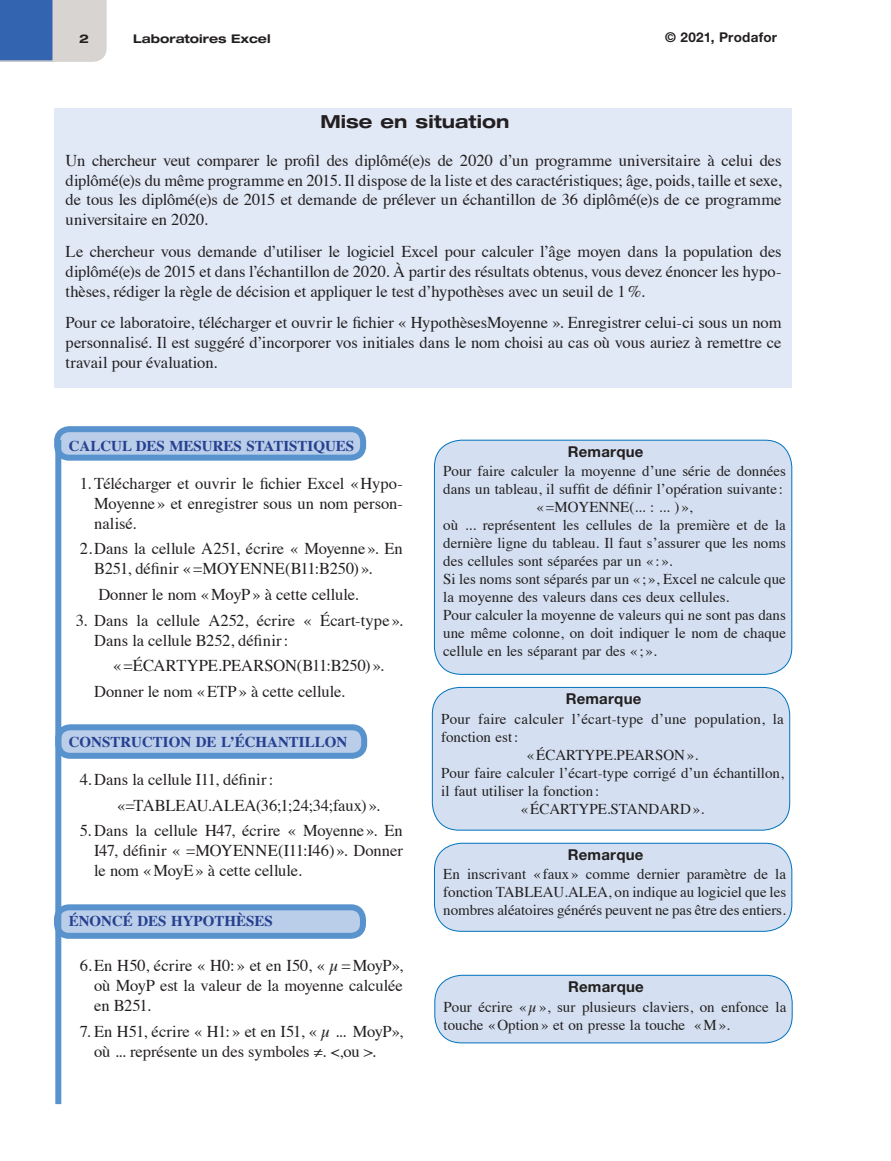
<style>
.page{position:relative;width:891px;height:1161px;background:#fff}
.page>*{position:absolute;margin:0;border:0;box-sizing:border-box;transform-origin:0 0}
._01_02_Titre_2{font:700 expanded 18px "Helvetica Neue LT Std";color:#231f20}
._04_01-Texte_Normal{font:16.5px/19.8px "Times";letter-spacing:-.005em;color:#231f20;text-align:justify}
._04_04_Normal-action{font:16.5px/19.8px "Times";letter-spacing:-.005em;color:#231f20;text-align:justify}
.Commentaire{font:15px/18px "Times";color:#231f20}
.Sstitre{font:700 15px "Times";color:#25408f}
._01_04_Titre_4{font:700 15px "Helvetica Neue LT Std";letter-spacing:.015em;color:#231f20}
.t1{font:700 13.5px "Helvetica Neue LT Std";letter-spacing:.02em;color:#231f20}
.t2{font:700 expanded 12px "Helvetica Neue LT Std";color:#231f20}
</style>
<div class="page">
<svg style="left:0;top:0;width:107px;height:62px;background:#889ec2"></svg>
<div style="left:57px;top:429px;width:306px;height:29px;background:#bacde9;border-radius:12px"></div>
<div style="left:54px;top:426px;width:312px;height:35px;border:6px solid #5893ce;border-radius:12px"></div>
<div style="left:57px;top:907px;width:306px;height:29px;background:#bacde9;border-radius:12px"></div>
<div style="left:54px;top:904px;width:312px;height:35px;border:6px solid #5893ce;border-radius:12px"></div>
<div style="left:58px;top:727px;width:306px;height:29px;background:#bacde9;border-radius:12px"></div>
<div style="left:55px;top:724px;width:312px;height:35px;border:6px solid #5893ce;border-radius:12px"></div>
<div style="left:54px;top:108px;width:737px;height:280px;background:#e1e9f6"></div>
<div style="left:432px;top:687px;width:358px;height:143px;background:#d4e0f1;border-radius:27px"></div>
<div style="left:432px;top:687px;width:358px;height:143px;border:1px solid #0072bc;border-radius:27px"></div>
<div style="left:434px;top:843px;width:358px;height:88px;background:#d4e0f1;border-radius:27px"></div>
<div style="left:434px;top:843px;width:358px;height:89px;border:1px solid #0072bc;border-radius:27px"></div>
<div style="left:435px;top:975px;width:357px;height:68px;background:#d4e0f1;border-radius:27px"></div>
<div style="left:435px;top:975px;width:357px;height:68px;border:1px solid #0072bc;border-radius:27px"></div>
<div style="left:434px;top:440px;width:358px;height:234px;background:#d4e0f1;border-radius:27px"></div>
<div style="left:434px;top:440px;width:358px;height:235px;border:1px solid #0072bc;border-radius:27px"></div>
<div style="left:55px;top:440px;width:6px;height:664px;background:#5893ce"></div>
<p class="t2" style="left:79px;top:31px;width:11px">2</p>
<p class="t2" style="left:133px;top:31px;width:139px">Laboratoires Excel</p>
<p class="t1" style="left:665px;top:29px;width:113px">© 2021, Prodafor</p>
<p class="_01_02_Titre_2" style="left:321px;top:110px;width:191px">Mise en situation</p>
<p class="_04_01-Texte_Normal" style="left:66px;top:149px;width:717px">Un chercheur veut comparer le profil des diplômé(e)s de 2020 d’un programme universitaire à celui des diplômé(e)s du même programme en 2015. Il dispose de la liste et des caractéristiques; âge, poids, taille et sexe, de tous les diplômé(e)s de 2015 et demande de prélever un échantillon de 36 diplômé(e)s de ce programme universitaire en 2020.</p>
<p class="_04_01-Texte_Normal" style="left:66px;top:240px;width:718px">Le chercheur vous demande d’utiliser le logiciel Excel pour calculer l’âge moyen dans la population des diplômé(e)s de 2015 et dans l’échantillon de 2020. À partir des résultats obtenus, vous devez énoncer les hypo&shy;thèses, rédiger la règle de décision et appliquer le test d’hypothèses avec un seuil de 1%.</p>
<p class="_04_01-Texte_Normal" style="left:66px;top:312px;width:717px">Pour ce laboratoire, télécharger et ouvrir le fichier « HypothèsesMoyenne ». Enregistrer celui-ci sous un nom personnalisé. Il est suggéré d’incorporer vos initiales dans le nom choisi au cas où vous auriez à remettre ce travail pour évaluation.</p>
<p class="Sstitre" style="left:69px;top:432px;width:287px">CALCUL DES MESURES STATISTIQUES</p>
<p class="_04_04_Normal-action" style="left:94px;top:472px;width:310px;text-indent:-14px">1. Télécharger et ouvrir le fichier Excel «Hypo-Moyenne » et enregistrer sous un nom person&shy;nalisé.</p>
<p class="_04_04_Normal-action" style="left:94px;top:538px;width:310px;text-indent:-14px">2.Dans la cellule A251, écrire « Moyenne ». En<br>B251, définir «=MOYENNE(B11:B250)».</p>
<p class="_04_04_Normal-action" style="left:98px;top:583px;width:262px">Donner le nom «MoyP» à cette cellule.</p>
<p class="_04_04_Normal-action" style="left:94px;top:609px;width:310px;text-indent:-18px">3. Dans la cellule A252, écrire « Écart-type ».<br>Dans la cellule B252, définir:</p>
<p class="_04_04_Normal-action" style="left:113px;top:655px;width:272px">«=ÉCARTYPE.PEARSON(B11:B250)».</p>
<p class="_04_04_Normal-action" style="left:94px;top:680px;width:252px">Donner le nom «ETP» à cette cellule.</p>
<p class="Sstitre" style="left:69px;top:728px;width:280px">CONSTRUCTION DE L’ÉCHANTILLON</p>
<p class="_04_04_Normal-action" style="left:80px;top:768px;width:195px">4. Dans la cellule I11, définir:</p>
<p class="_04_04_Normal-action" style="left:117px;top:794px;width:264px">«=TABLEAU.ALEA(36;1;24;34;faux)».</p>
<p class="_04_04_Normal-action" style="left:94px;top:820px;width:310px;text-indent:-14px">5. Dans la cellule H47, écrire « Moyenne ». En I47, définir « =MOYENNE(I11:I46) ». Donner le nom «MoyE» à cette cellule.</p>
<p class="Sstitre" style="left:69px;top:906px;width:206px">ÉNONCÉ DES HYPOTHÈSES</p>
<p class="_04_04_Normal-action" style="left:94px;top:955px;width:310px;text-indent:-14px">6.En H50, écrire « H0: » et en I50, « µ=MoyP», où MoyP est la valeur de la moyenne calculée en B251.</p>
<p class="_04_04_Normal-action" style="left:94px;top:1020px;width:310px;text-indent:-14px">7. En H51, écrire « H1: » et en I51, « µ ... MoyP», où ... représente un des symboles ≠. &lt;,ou &gt;.</p>
<p class="_01_04_Titre_4" style="left:568px;top:442px;width:77px">Remarque</p>
<p class="Commentaire" style="left:443px;top:461px;width:344px">Pour faire calculer la moyenne d’une série de données dans un tableau, il suffit de définir l’opération suivante :</p>
<p class="Commentaire" style="left:537px;top:497px;width:158px">«=MOYENNE(... : ... )»,</p>
<p class="Commentaire" style="left:443px;top:515px;width:344px;text-align:justify">où ... représentent les cellules de la première et de la dernière ligne du tableau. Il faut s’assurer que les noms des cellules sont séparées par un «: ».</p>
<p class="Commentaire" style="left:443px;top:569px;width:344px">Si les noms sont séparés par un « ;», Excel ne calcule que la moyenne des valeurs dans ces deux cellules.</p>
<p class="Commentaire" style="left:443px;top:605px;width:344px;text-align:justify">Pour calculer la moyenne de valeurs qui ne sont pas dans une même colonne, on doit indiquer le nom de chaque cellule en les séparant par des «; ».</p>
<p class="_01_04_Titre_4" style="left:566px;top:689px;width:77px">Remarque</p>
<p class="Commentaire" style="left:441px;top:708px;width:344px">Pour faire calculer l’écart-type d’une population, la fonction est:</p>
<p class="Commentaire" style="left:527px;top:744px;width:173px">«ÉCARTYPE.PEARSON».</p>
<p class="Commentaire" style="left:441px;top:762px;width:344px">Pour faire calculer l’écart-type corrigé d’un échantillon, il faut utiliser la fonction:</p>
<p class="Commentaire" style="left:521px;top:798px;width:185px">«ÉCARTYPE.STANDARD».</p>
<p class="_01_04_Titre_4" style="left:568px;top:845px;width:77px">Remarque</p>
<p class="Commentaire" style="left:443px;top:864px;width:344px;text-align:justify">En inscrivant « faux » comme dernier paramètre de la fonction TABLEAU.ALEA, on indique au logiciel que les nombres aléatoires générés peuvent ne pas être des entiers.</p>
<p class="_01_04_Titre_4" style="left:568px;top:977px;width:77px">Remarque</p>
<p class="Commentaire" style="left:444px;top:996px;width:344px">Pour écrire «µ», sur plusieurs claviers, on enfonce la touche «Option» et on presse la touche «M».</p>
</div>
